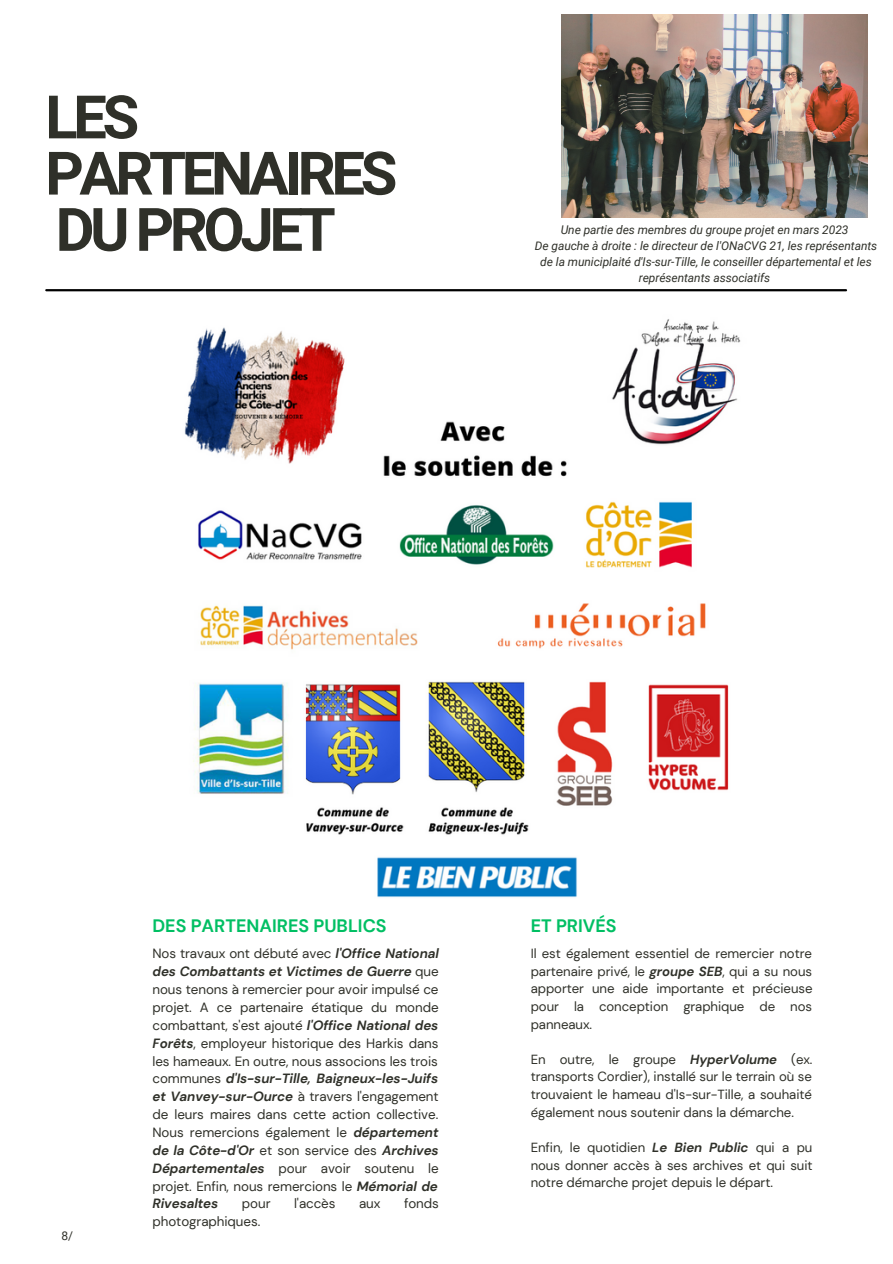
<style>
.page{position:relative;width:893px;height:1264px;background:#fff}
.page>*{position:absolute;margin:0;border:0;box-sizing:border-box;transform-origin:0 0}
.t1{font:700 60px/56.2px "Roboto";letter-spacing:-.075em;color:#2f3029}
.t2{font:700 18px "DM Sans";color:#00bf63}
.t3{font:13.35px/17.9px "DM Sans";letter-spacing:-.005em;color:#2f3029;text-align:justify}
.t4{font:13.2px/17.5px "DM Sans";letter-spacing:-.005em;color:#2f3029;text-align:justify}
.t5{font:italic 12px/16px "Roboto";letter-spacing:-.005em;color:#2f3029;text-align:center}
.t6{font:12px "Roboto";color:#2f3029}
.s1{font-weight:700;font-style:italic}
</style>
<div class="page">
<hr style="left:46px;top:289px;width:800px;height:2px;background:#000">
<img style="left:184px;top:319px;width:557px;height:579px">
<img style="left:561px;top:14px;width:306px;height:204px">
<p class="t1" style="left:45px;top:90px;width:354px">LES<br>PARTENAIRES<br>DU PROJET</p>
<p class="t5" style="left:560px;top:221px;width:289px">Une partie des membres du groupe projet en mars 2023</p>
<p class="t5" style="left:534px;top:237px;width:344px">De gauche à droite : le directeur de l'ONaCVG 21, les représentants de la municiplaité d'Is-sur-Tille, le conseiller départemental et les représentants associatifs</p>
<p class="t6" style="left:62px;top:1228px;width:13px">8/</p>
<p class="t2" style="left:152px;top:913px;width:236px">DES PARTENAIRES PUBLICS</p>
<p class="t2" style="left:530px;top:913px;width:87px">ET PRIVÉS</p>
<p class="t3" style="left:152px;top:944px;width:288px">Nos travaux ont débuté avec <span class="s1">l'Office National des Combattants et Victimes de Guerre</span> que nous tenons à remercier pour avoir impulsé ce projet. A ce partenaire étatique du monde combattant, s'est ajouté <span class="s1">l'Office National des Forêts</span>, employeur historique des Harkis dans les hameaux. En outre, nous associons les trois communes <span class="s1">d'Is-sur-Tille, Baigneux-les-Juifs et Vanvey-sur-Ource</span> à travers l'engagement de leurs maires dans cette action collective.<br>Nous remercions également le <span class="s1">département de la Côte-d'Or</span> et son service des <span class="s1">Archives Départementales</span> pour avoir soutenu le projet. Enfin, nous remercions le <span class="s1">Mémorial de Rivesaltes</span></p>
<p class="t3" style="left:242px;top:1194px;width:30px">pour</p>
<p class="t3" style="left:294px;top:1194px;width:43px">l'accès</p>
<p class="t3" style="left:359px;top:1194px;width:23px">aux</p>
<p class="t3" style="left:404px;top:1194px;width:36px">fonds</p>
<p class="t3" style="left:152px;top:1212px;width:109px">photographiques.</p>
<p class="t4" style="left:530px;top:945px;width:283px">Il est également essentiel de remercier notre partenaire privé, le <span class="s1">groupe SEB</span>, qui a su nous apporter une aide importante et précieuse pour la conception graphique de nos panneaux.</p>
<p class="t4" style="left:530px;top:1050px;width:283px">En outre, le groupe <span class="s1">HyperVolume</span> (ex. transports Cordier), installé sur le terrain où se trouvaient le hameau d'Is-sur-Tille, a souhaité également nous soutenir dans la démarche.</p>
<p class="t4" style="left:530px;top:1138px;width:283px">Enfin, le quotidien <span class="s1">Le Bien Public</span> qui a pu nous donner accès à ses archives et qui suit notre démarche projet depuis le départ.</p>
</div>
